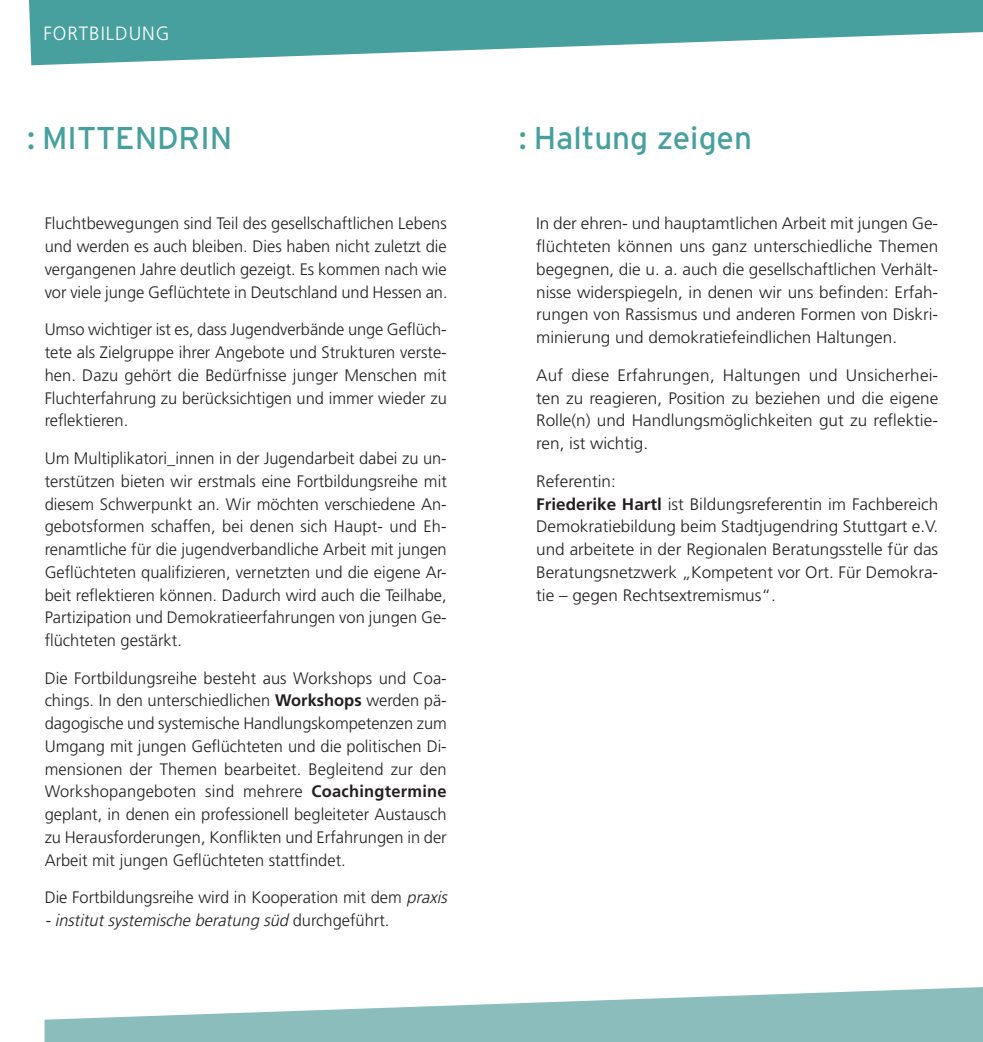
<style>
.page{position:relative;width:983px;height:1042px;background:#fff}
.page>*{position:absolute;margin:0;border:0;box-sizing:border-box;transform-origin:0 0}
.t1{font:31.5px "Interstate";color:#47a09e}
.t2{font:300 19.25px "Frutiger LT Std";letter-spacing:.05em;color:#fff}
.t3{font:300 16.62px/22.8px "Frutiger LT Std";color:#231f20;text-align:justify}
.s1{font-weight:700}
.s2{font-style:italic}
</style>
<div class="page">
<svg style="left:29px;top:0;width:953px;height:65px;fill:#47a09e"></svg>
<svg style="left:45px;top:987px;width:937px;height:55px;fill:#8bbdbd"></svg>
<p class="t2" style="left:43px;top:23px;width:127px">FORTBILDUNG</p>
<h1 class="t1" style="left:27px;top:119px;width:206px">: MITTENDRIN</h1>
<p class="t3" style="left:45px;top:213px;width:404px">Fluchtbewegungen sind Teil des gesellschaftlichen Lebens und werden es auch bleiben. Dies haben nicht zuletzt die vergangenen Jahre deutlich gezeigt. Es kommen nach wie vor viele junge Geflüchtete in Deutschland und Hessen an.</p>
<p class="t3" style="left:45px;top:318px;width:403px">Umso wichtiger ist es, dass Jugendverbände unge Geflüch&shy;tete als Zielgruppe ihrer Angebote und Strukturen verste&shy;hen. Dazu gehört die Bedürfnisse junger Menschen mit Fluchterfahrung zu berücksichtigen und immer wieder zu reflektieren.</p>
<p class="t3" style="left:45px;top:447px;width:403px">Um Multiplikatori_innen in der Jugendarbeit dabei zu un&shy;terstützen bieten wir erstmals eine Fortbildungsreihe mit diesem Schwerpunkt an. Wir möchten verschiedene An&shy;gebotsformen schaffen, bei denen sich Haupt- und Eh&shy;renamtliche für die jugendverbandliche Arbeit mit jungen Geflüchteten qualifizieren, vernetzten und die eigene Ar&shy;beit reflektieren können. Dadurch wird auch die Teilhabe, Partizipation und Demokratieerfahrungen von jungen Ge&shy;flüchteten gestärkt.</p>
<p class="t3" style="left:45px;top:667px;width:403px">Die Fortbildungsreihe besteht aus Workshops und Coa&shy;chings. In den unterschiedlichen <span class="s1">Workshops</span> werden pä&shy;dagogische und systemische Handlungskompetenzen zum Umgang mit jungen Geflüchteten und die politischen Di&shy;mensionen der Themen bearbeitet. Begleitend zur den Workshopangeboten sind mehrere <span class="s1">Coachingtermine </span>geplant, in denen ein professionell begleiteter Austausch zu Herausforderungen, Konflikten und Erfahrungen in der Arbeit mit jungen Geflüchteten stattfindet.</p>
<p class="t3" style="left:45px;top:886px;width:407px">Die Fortbildungsreihe wird in Kooperation mit dem <span class="s2">praxis -institutsystemische beratung süd</span> d u r c h g e f ü h r t .</p>
<h1 class="t1" style="left:518px;top:119px;width:235px">: Haltung zeigen</h1>
<p class="t3" style="left:536px;top:213px;width:403px">In der ehren- und hauptamtlichen Arbeit mit jungen Ge&shy;flüchteten können uns ganz unterschiedliche Themen begegnen, die u. a. auch die gesellschaftlichen Verhält&shy;nisse widerspiegeln, in denen wir uns befinden: Erfah&shy;rungen von Rassismus und anderen Formen von Diskri&shy;minierung und demokratiefeindlichen Haltungen.</p>
<p class="t3" style="left:536px;top:364px;width:403px">Auf diese Erfahrungen, Haltungen und Unsicherhei&shy;ten zu reagieren, Position zu beziehen und die eigene Rolle(n) und Handlungsmöglichkeiten gut zu reflektie&shy;ren, ist wichtig.</p>
<p class="t3" style="left:536px;top:470px;width:403px;text-align:left">Referentin:<br><span class="s1">Friederike Hartl</span> ist Bildungsreferentin im Fachbereich Demokratiebildung beim Stadtjugendring Stuttgart e.V. und arbeitete in der Regionalen Beratungsstelle für das Beratungsnetzwerk „Kompetent vor Ort. Für Demokra&shy;tie – gegen Rechtsextremismus“.</p>
</div>
